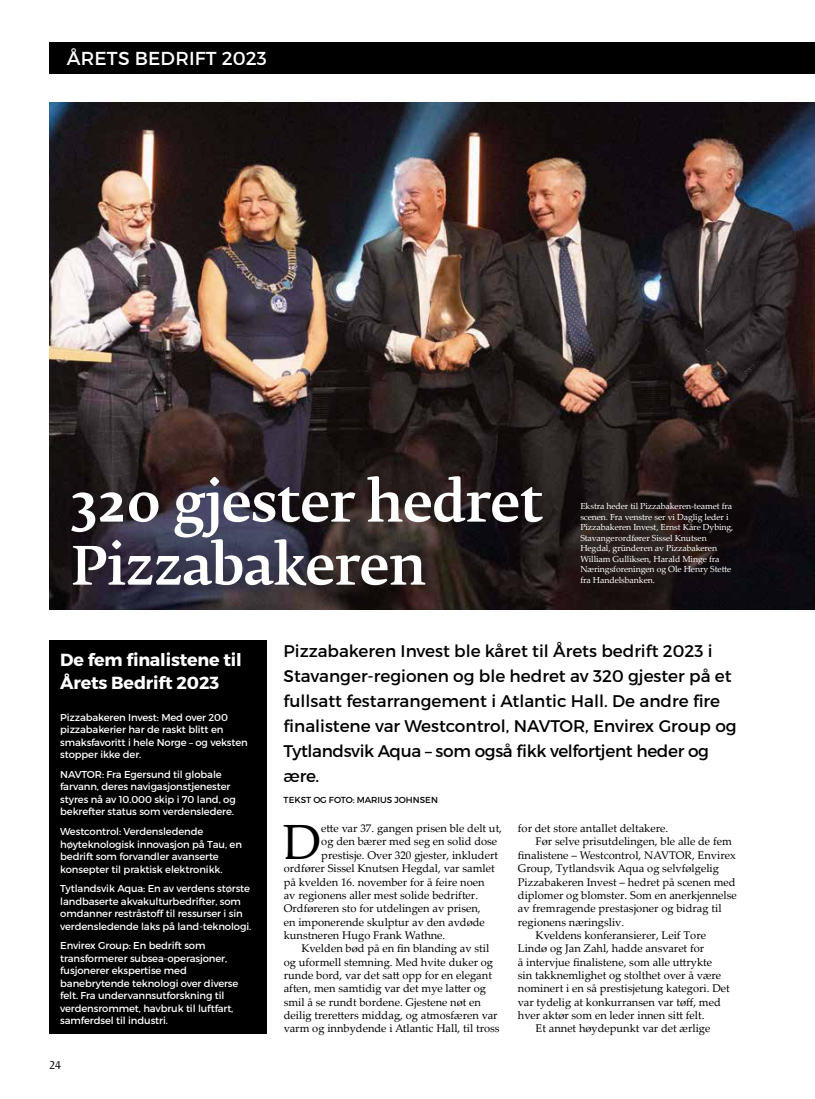
<style>
.page{position:relative;width:815px;height:1099px;background:#fff}
.page>*{position:absolute;margin:0;border:0;box-sizing:border-box;transform-origin:0 0}
.t1{font:500 52.5px/63px "Fedra Serif B Std";letter-spacing:-.01em;color:#fff}
.t2{font:49.5px "Palatino Linotype";color:#000}
.t3{font:18.75px "Montserrat";letter-spacing:.01em;color:#fff}
.t4{font:700 17.5px/22.5px "Montserrat";letter-spacing:-.01em;color:#fff}
.t5{font:16.88px/25px "Montserrat";color:#000}
.t6{font:11.12px "Palatino Linotype";color:#000}
.t7{font:10.62px "Fedra Serif B Std";color:#000}
.t8{font:10px/12.5px "Montserrat";letter-spacing:-.01em;color:#fff}
.t9{font:8.75px/10.5px "Palatino Linotype";letter-spacing:-.01em;color:#fff}
.t10{font:8.75px "Montserrat";color:#000}
</style>
<div class="page">
<img style="left:49px;top:103px;width:766px;height:506px">
<div style="left:49px;top:43px;width:766px;height:31px;background:#000"></div>
<div style="left:50px;top:640px;width:217px;height:393px;background:#000"></div>
<h3 class="t3" style="left:67px;top:47px;width:202px">ÅRETS BEDRIFT 2023</h3>
<h1 class="t1" style="left:71px;top:474px;width:474px">320 gjester hedret<br>Pizzabakeren</h1>
<p class="t9" style="left:580px;top:500px;width:155px">Ekstra heder til Pizzabakeren-teamet fra scenen. Fra venstre ser vi Daglig leder i Pizzabakeren Invest, Ernst Kåre Dybing, Stavangerordfører Sissel Knutsen Hegdal, gründeren av Pizzabakeren William Gulliksen, Harald Minge fra Næringsforeningen og Ole Henry Stette fra Handelsbanken.</p>
<h3 class="t4" style="left:60px;top:649px;width:183px">De fem finalistene til<br>Årets Bedrift 2023</h3>
<p class="t8" style="left:60px;top:711px;width:189px">Pizzabakeren Invest: Med over 200 pizzabakerier har de raskt blitt en smaksfavoritt i hele Norge – og veksten stopper ikke der.</p>
<p class="t8" style="left:60px;top:768px;width:177px">NAVTOR: Fra Egersund til globale farvann, deres navigasjonstjenester styres nå av 10.000 skip i 70 land, og bekrefter status som verdensledere.</p>
<p class="t8" style="left:60px;top:825px;width:183px">Westcontrol: Verdensledende høyteknologisk innovasjon på Tau, en bedrift som forvandler avanserte konsepter til praktisk elektronikk.</p>
<p class="t8" style="left:60px;top:882px;width:193px">Tytlandsvik Aqua: En av verdens største landbaserte akvakulturbedrifter, som omdanner restråstoff til ressurser i sin verdensledende laks på land-teknologi.</p>
<p class="t8" style="left:60px;top:939px;width:180px">Envirex Group: En bedrift som transformerer subsea-operasjoner, fusjonerer ekspertise med banebrytende teknologi over diverse felt. Fra undervannsutforskning til verdensrommet, havbruk til luftfart, samferdsel til industri.</p>
<p class="t7" style="left:49px;top:1057px;width:13px">24</p>
<p class="t5" style="left:284px;top:638px;width:455px">Pizzabakeren Invest ble kåret til Årets bedrift 2023 i Stavanger-regionen og ble hedret av 320 gjester på et fullsatt festarrangement i Atlantic Hall. De andre fire finalistene var Westcontrol, NAVTOR, Envirex Group og Tytlandsvik Aqua – som også fikk velfortjent heder og ære.</p>
<p class="t10" style="left:284px;top:794px;width:156px">TEKST OG FOTO: MARIUS JOHNSEN</p>
<h2 class="t2" style="left:283px;top:806px;width:40px">D</h2>
<p class="t6" style="left:321px;top:820px;width:182px">ette var 37. gangen prisen ble delt ut,</p>
<p class="t6" style="left:321px;top:833px;width:177px">og den bærer med seg en solid dose</p>
<p class="t6" style="left:321px;top:847px;width:178px">prestisje. Over 320 gjester, inkludert</p>
<p class="t6" style="left:284px;top:860px;width:212px">ordfører Sissel Knutsen Hegdal, var samlet</p>
<p class="t6" style="left:284px;top:873px;width:202px">på kvelden 16. november for å feire noen</p>
<p class="t6" style="left:284px;top:887px;width:196px">av regionens aller mest solide bedrifter.</p>
<p class="t6" style="left:284px;top:900px;width:199px">Ordføreren sto for utdelingen av prisen,</p>
<p class="t6" style="left:284px;top:913px;width:203px">en imponerende skulptur av den avdøde</p>
<p class="t6" style="left:284px;top:927px;width:163px">kunstneren Hugo Frank Wathne.</p>
<p class="t6" style="left:301px;top:940px;width:189px">Kvelden bød på en fin blanding av stil</p>
<p class="t6" style="left:284px;top:953px;width:211px">og uformell stemning. Med hvite duker og</p>
<p class="t6" style="left:284px;top:967px;width:210px">runde bord, var det satt opp for en elegant</p>
<p class="t6" style="left:284px;top:980px;width:204px">aften, men samtidig var det mye latter og</p>
<p class="t6" style="left:284px;top:994px;width:199px">smil å se rundt bordene. Gjestene nøt en</p>
<p class="t6" style="left:284px;top:1007px;width:215px">deilig treretters middag, og atmosfæren var</p>
<p class="t6" style="left:284px;top:1020px;width:217px">varm og innbydende i Atlantic Hall, til tross</p>
<p class="t6" style="left:518px;top:820px;width:152px">for det store antallet deltakere.</p>
<p class="t6" style="left:536px;top:833px;width:198px">Før selve prisutdelingen, ble alle de fem</p>
<p class="t6" style="left:518px;top:847px;width:219px">finalistene – Westcontrol, NAVTOR, Envirex</p>
<p class="t6" style="left:518px;top:860px;width:203px">Group, Tytlandsvik Aqua og selvfølgelig</p>
<p class="t6" style="left:518px;top:873px;width:219px">Pizzabakeren Invest – hedret på scenen med</p>
<p class="t6" style="left:518px;top:887px;width:220px">diplomer og blomster. Som en anerkjennelse</p>
<p class="t6" style="left:518px;top:900px;width:205px">av fremragende prestasjoner og bidrag til</p>
<p class="t6" style="left:518px;top:913px;width:108px">regionens næringsliv.</p>
<p class="t6" style="left:536px;top:927px;width:172px">Kveldens konferansierer, Leif Tore</p>
<p class="t6" style="left:518px;top:940px;width:188px">Lindø og Jan Zahl, hadde ansvaret for</p>
<p class="t6" style="left:518px;top:953px;width:196px">å intervjue finalistene, som alle uttrykte</p>
<p class="t6" style="left:518px;top:967px;width:205px">sin takknemlighet og stolthet over å være</p>
<p class="t6" style="left:518px;top:980px;width:214px">nominert i en så prestisjetung kategori. Det</p>
<p class="t6" style="left:518px;top:994px;width:205px">var tydelig at konkurransen var tøff, med</p>
<p class="t6" style="left:518px;top:1007px;width:188px">hver aktør som en leder innen sitt felt.</p>
<p class="t6" style="left:536px;top:1020px;width:176px">Et annet høydepunkt var det ærlige</p>
</div>
